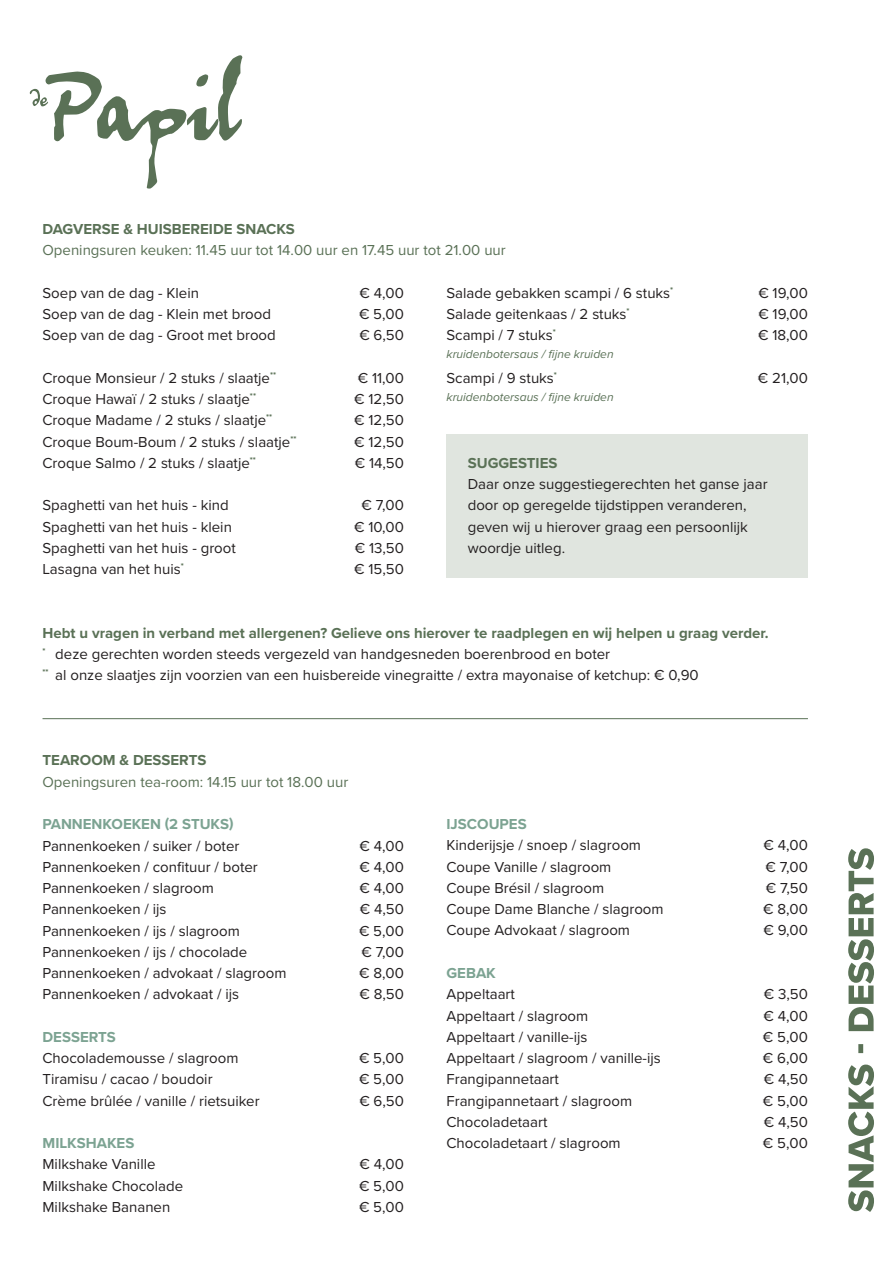
<style>
.page{position:relative;width:893px;height:1263px;background:#fff}
.page>*{position:absolute;margin:0;border:0;box-sizing:border-box;transform-origin:0 0}
.t1{font:15px/21.3px "Proxima Nova";color:#231f20}
.t2{font:15px "Proxima Nova";color:#5a7156}
.t3{font:700 15px "Proxima Nova";color:#5a7156}
.t4{font:700 15px "Proxima Nova";color:#7ca392}
.t5{font:italic 12px "Proxima Nova";color:#5a7156}
.s1{font-weight:700;color:#5a7156}
</style>
<div class="page">
<svg style="left:29px;top:55px;width:214px;height:134px"></svg>
<svg style="left:848px;top:848px;width:26px;height:364px"></svg>
<div style="left:446px;top:435px;width:362px;height:57px;background:#e0e5df"></div>
<div style="left:446px;top:456px;width:362px;height:121px;background:#e0e5df"></div>
<hr style="left:43px;top:718px;width:765px;height:1px;background:#5a7156">
<p class="t3" style="left:43px;top:218px;width:254px">DAGVERSE &amp; HUISBEREIDE SNACKS</p>
<p class="t2" style="left:43px;top:239px;width:465px">Openingsuren keuken: 11.45 uur tot 14.00 uur en 17.45 uur tot 21.00 uur</p>
<p class="t1" style="left:43px;top:281px;width:158px">Soep van de dag - Klein</p>
<p class="t1" style="left:359px;top:281px;width:46px">€ 4,00</p>
<p class="t1" style="left:43px;top:303px;width:230px">Soep van de dag - Klein met brood</p>
<p class="t1" style="left:359px;top:303px;width:46px">€ 5,00</p>
<p class="t1" style="left:43px;top:324px;width:235px">Soep van de dag - Groot met brood</p>
<p class="t1" style="left:359px;top:324px;width:46px">€ 6,50</p>
<p class="t1" style="left:43px;top:366px;width:235px">Croque Monsieur / 2 stuks / slaatje<sup>**</sup></p>
<p class="t1" style="left:358px;top:366px;width:48px">€ 11,00</p>
<p class="t1" style="left:43px;top:388px;width:215px">Croque Hawaï / 2 stuks / slaatje<sup>**</sup></p>
<p class="t1" style="left:354px;top:388px;width:51px">€ 12,50</p>
<p class="t1" style="left:43px;top:409px;width:231px">Croque Madame / 2 stuks / slaatje<sup>**</sup></p>
<p class="t1" style="left:354px;top:409px;width:51px">€ 12,50</p>
<p class="t1" style="left:43px;top:430px;width:255px">Croque Boum-Boum / 2 stuks / slaatje<sup>**</sup></p>
<p class="t1" style="left:354px;top:430px;width:51px">€ 12,50</p>
<p class="t1" style="left:43px;top:451px;width:215px">Croque Salmo / 2 stuks / slaatje<sup>**</sup></p>
<p class="t1" style="left:355px;top:451px;width:51px">€ 14,50</p>
<p class="t1" style="left:43px;top:494px;width:188px">Spaghetti van het huis - kind</p>
<p class="t1" style="left:362px;top:494px;width:44px">€ 7,00</p>
<p class="t1" style="left:43px;top:515px;width:191px">Spaghetti van het huis - klein</p>
<p class="t1" style="left:354px;top:515px;width:51px">€ 10,00</p>
<p class="t1" style="left:43px;top:536px;width:195px">Spaghetti van het huis - groot</p>
<p class="t1" style="left:355px;top:536px;width:51px">€ 13,50</p>
<p class="t1" style="left:43px;top:558px;width:143px">Lasagna van het huis<sup>*</sup></p>
<p class="t1" style="left:354px;top:558px;width:51px">€ 15,50</p>
<p class="t1" style="left:446px;top:281px;width:228px">Salade gebakken scampi / 6 stuks<sup>*</sup></p>
<p class="t1" style="left:758px;top:281px;width:51px">€ 19,00</p>
<p class="t1" style="left:446px;top:303px;width:185px">Salade geitenkaas / 2 stuks<sup>*</sup></p>
<p class="t1" style="left:758px;top:303px;width:51px">€ 19,00</p>
<p class="t1" style="left:446px;top:324px;width:111px">Scampi / 7 stuks<sup>*</sup></p>
<p class="t1" style="left:758px;top:324px;width:51px">€ 18,00</p>
<p class="t5" style="left:446px;top:345px;width:169px">kruidenbotersaus / fijne kruiden</p>
<p class="t1" style="left:446px;top:366px;width:112px">Scampi / 9 stuks<sup>*</sup></p>
<p class="t1" style="left:758px;top:366px;width:52px">€ 21,00</p>
<p class="t5" style="left:446px;top:388px;width:169px">kruidenbotersaus / fijne kruiden</p>
<p class="t3" style="left:468px;top:452px;width:91px">SUGGESTIES</p>
<p class="t1" style="left:468px;top:473px;width:301px">Daar onze suggestiegerechten het ganse jaar door op geregelde tijdstippen veranderen, geven wij u hierover graag een persoonlijk woordje uitleg.</p>
<p class="t1" style="left:43px;top:621px;width:727px"><span class="s1">Hebt u vragen in verband met allergenen? Gelieve ons hierover te raadplegen en wij helpen u graag verder. </span><sup>*</sup> deze gerechten worden steeds vergezeld van handgesneden boerenbrood en boter<br><sup>**</sup> al onze slaatjes zijn voorzien van een huisbereide vinegraitte / extra mayonaise of ketchup: € 0,90</p>
<p class="t3" style="left:43px;top:749px;width:165px">TEAROOM &amp; DESSERTS</p>
<p class="t2" style="left:43px;top:770px;width:307px">Openingsuren tea-room: 14.15 uur tot 18.00 uur</p>
<p class="t4" style="left:43px;top:813px;width:193px">PANNENKOEKEN (2 STUKS)</p>
<p class="t1" style="left:43px;top:834px;width:198px">Pannenkoeken / suiker / boter</p>
<p class="t1" style="left:359px;top:834px;width:46px">€ 4,00</p>
<p class="t1" style="left:43px;top:855px;width:217px">Pannenkoeken / confituur / boter</p>
<p class="t1" style="left:359px;top:855px;width:46px">€ 4,00</p>
<p class="t1" style="left:43px;top:877px;width:173px">Pannenkoeken / slagroom</p>
<p class="t1" style="left:359px;top:877px;width:46px">€ 4,00</p>
<p class="t1" style="left:43px;top:898px;width:126px">Pannenkoeken / ijs</p>
<p class="t1" style="left:360px;top:898px;width:46px">€ 4,50</p>
<p class="t1" style="left:43px;top:919px;width:199px">Pannenkoeken / ijs / slagroom</p>
<p class="t1" style="left:359px;top:919px;width:46px">€ 5,00</p>
<p class="t1" style="left:43px;top:940px;width:206px">Pannenkoeken / ijs / chocolade</p>
<p class="t1" style="left:362px;top:940px;width:44px">€ 7,00</p>
<p class="t1" style="left:43px;top:962px;width:245px">Pannenkoeken / advokaat / slagroom</p>
<p class="t1" style="left:359px;top:962px;width:46px">€ 8,00</p>
<p class="t1" style="left:43px;top:983px;width:198px">Pannenkoeken / advokaat / ijs</p>
<p class="t1" style="left:359px;top:983px;width:46px">€ 8,50</p>
<p class="t4" style="left:43px;top:1026px;width:75px">DESSERTS</p>
<p class="t1" style="left:43px;top:1047px;width:197px">Chocolademousse / slagroom</p>
<p class="t1" style="left:359px;top:1047px;width:46px">€ 5,00</p>
<p class="t1" style="left:43px;top:1068px;width:172px">Tiramisu / cacao / boudoir</p>
<p class="t1" style="left:359px;top:1068px;width:46px">€ 5,00</p>
<p class="t1" style="left:43px;top:1089px;width:219px">Crème brûlée / vanille / rietsuiker</p>
<p class="t1" style="left:359px;top:1089px;width:46px">€ 6,50</p>
<p class="t4" style="left:43px;top:1132px;width:93px">MILKSHAKES</p>
<p class="t1" style="left:43px;top:1153px;width:115px">Milkshake Vanille</p>
<p class="t1" style="left:359px;top:1153px;width:46px">€ 4,00</p>
<p class="t1" style="left:43px;top:1174px;width:142px">Milkshake Chocolade</p>
<p class="t1" style="left:359px;top:1174px;width:46px">€ 5,00</p>
<p class="t1" style="left:43px;top:1195px;width:129px">Milkshake Bananen</p>
<p class="t1" style="left:359px;top:1195px;width:46px">€ 5,00</p>
<p class="t4" style="left:446px;top:813px;width:82px">IJSCOUPES</p>
<p class="t1" style="left:446px;top:834px;width:196px">Kinderijsje / snoep / slagroom</p>
<p class="t1" style="left:763px;top:834px;width:46px">€ 4,00</p>
<p class="t1" style="left:446px;top:855px;width:166px">Coupe Vanille / slagroom</p>
<p class="t1" style="left:766px;top:855px;width:44px">€ 7,00</p>
<p class="t1" style="left:446px;top:877px;width:159px">Coupe Brésil / slagroom</p>
<p class="t1" style="left:766px;top:877px;width:44px">€ 7,50</p>
<p class="t1" style="left:446px;top:898px;width:219px">Coupe Dame Blanche / slagroom</p>
<p class="t1" style="left:763px;top:898px;width:46px">€ 8,00</p>
<p class="t1" style="left:446px;top:919px;width:185px">Coupe Advokaat / slagroom</p>
<p class="t1" style="left:763px;top:919px;width:46px">€ 9,00</p>
<p class="t4" style="left:446px;top:962px;width:51px">GEBAK</p>
<p class="t1" style="left:446px;top:983px;width:70px">Appeltaart</p>
<p class="t1" style="left:764px;top:983px;width:46px">€ 3,50</p>
<p class="t1" style="left:446px;top:1004px;width:143px">Appeltaart / slagroom</p>
<p class="t1" style="left:763px;top:1004px;width:46px">€ 4,00</p>
<p class="t1" style="left:446px;top:1025px;width:142px">Appeltaart / vanille-ijs</p>
<p class="t1" style="left:763px;top:1025px;width:46px">€ 5,00</p>
<p class="t1" style="left:446px;top:1047px;width:216px">Appeltaart / slagroom / vanille-ijs</p>
<p class="t1" style="left:763px;top:1047px;width:46px">€ 6,00</p>
<p class="t1" style="left:446px;top:1068px;width:114px">Frangipannetaart</p>
<p class="t1" style="left:764px;top:1068px;width:46px">€ 4,50</p>
<p class="t1" style="left:446px;top:1089px;width:187px">Frangipannetaart / slagroom</p>
<p class="t1" style="left:763px;top:1089px;width:46px">€ 5,00</p>
<p class="t1" style="left:446px;top:1110px;width:102px">Chocoladetaart</p>
<p class="t1" style="left:764px;top:1110px;width:46px">€ 4,50</p>
<p class="t1" style="left:446px;top:1132px;width:176px">Chocoladetaart / slagroom</p>
<p class="t1" style="left:763px;top:1132px;width:46px">€ 5,00</p>
</div>
